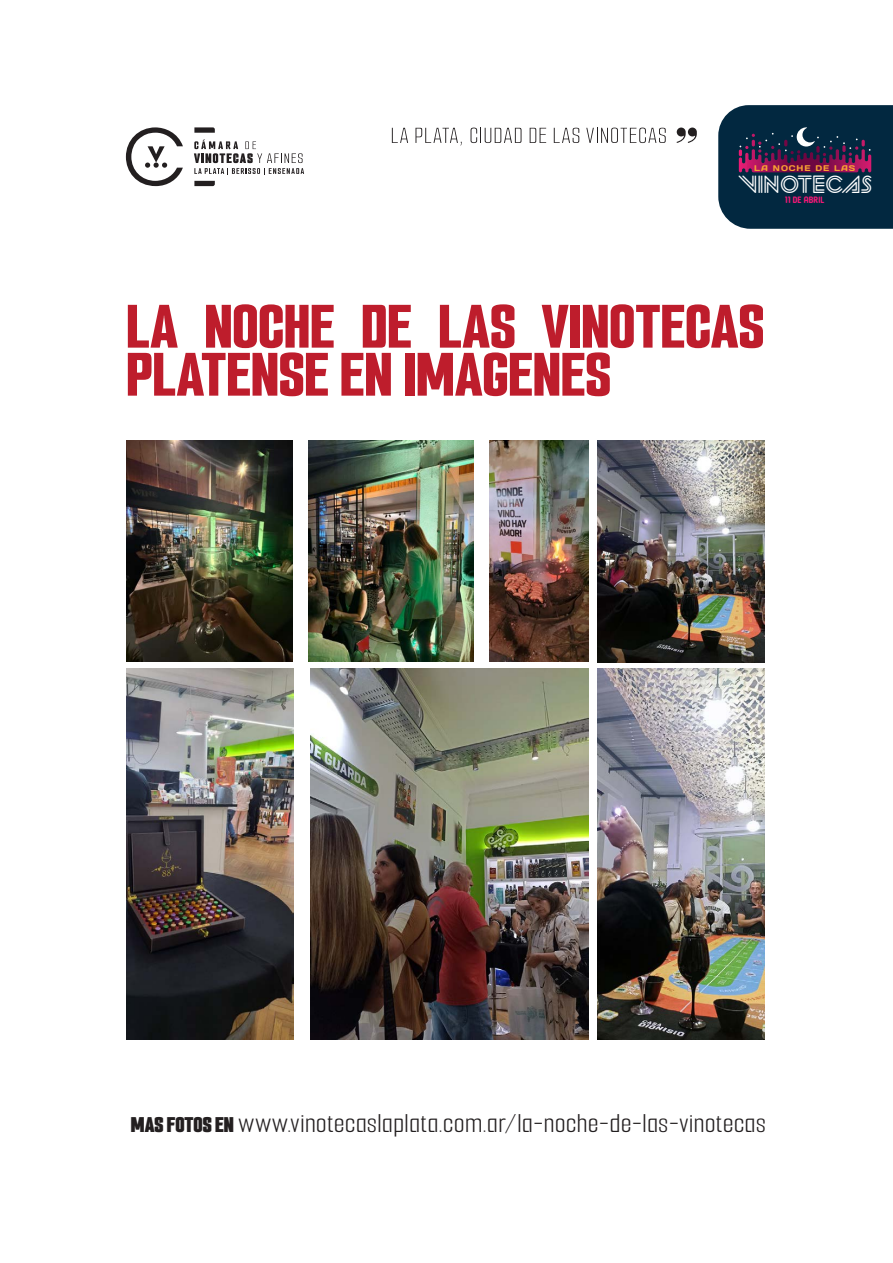
<style>
.page{position:relative;width:893px;height:1263px;background:#fff}
.page>*{position:absolute;margin:0;border:0;box-sizing:border-box;transform-origin:0 0}
.t1{font:800 69px "Smooch Sans";letter-spacing:-.005em;color:#be1d2c}
.t2{font:28.5px "Smooch Sans";color:#231f20}
.t3{font:25.35px "Ankh Sanctuary";letter-spacing:-.02em;color:#fff}
.t4{font:700 9.15px "Budokan Rounded";color:#ec1975}
.t5{font:8.25px "Days One";letter-spacing:.115em;color:#f9a332}
.s1{font-weight:900;font-size:24px}
</style>
<div class="page">
<svg style="left:392px;top:128px;width:16px;height:15px"></svg>
<svg style="left:415px;top:128px;width:47px;height:17px"></svg>
<svg style="left:471px;top:128px;width:50px;height:15px"></svg>
<svg style="left:530px;top:128px;width:16px;height:15px"></svg>
<svg style="left:554px;top:128px;width:25px;height:15px"></svg>
<svg style="left:586px;top:128px;width:80px;height:15px"></svg>
<svg style="left:677px;top:128px;width:20px;height:15px"></svg>
<svg style="left:194px;top:139px;width:110px;height:36px"></svg>
<svg style="left:194px;top:127px;width:21px;height:6px"></svg>
<svg style="left:194px;top:181px;width:21px;height:5px"></svg>
<svg style="left:126px;top:127px;width:57px;height:59px"></svg>
<svg style="left:718px;top:105px;width:175px;height:124px;background:#1b2e49"></svg>
<img style="left:127px;top:441px;width:165px;height:220px">
<img style="left:308px;top:441px;width:165px;height:220px">
<img style="left:489px;top:441px;width:100px;height:220px">
<img style="left:598px;top:441px;width:166px;height:221px">
<img style="left:127px;top:669px;width:166px;height:370px">
<img style="left:311px;top:669px;width:278px;height:370px">
<img style="left:598px;top:669px;width:166px;height:370px">
<p class="t5" style="left:754px;top:162px;width:102px">LA NOCHE DE LAS</p>
<p class="t4" style="left:785px;top:195px;width:41px">11 DE ABRIL</p>
<p class="t3" style="left:739px;top:174px;width:135px">VINOTECAS</p>
<h1 class="t1" style="left:126px;top:279px;width:640px">LA NOCHE DE LAS VINOTECAS</h1>
<h1 class="t1" style="left:126px;top:327px;width:487px">PLATENSE EN IMAGENES</h1>
<p class="t2" style="left:131px;top:1105px;width:637px"><span class="s1">MAS FOTOS EN</span> www.vinotecaslaplata.com.ar/la-noche-de-las-vinotecas</p>
</div>
